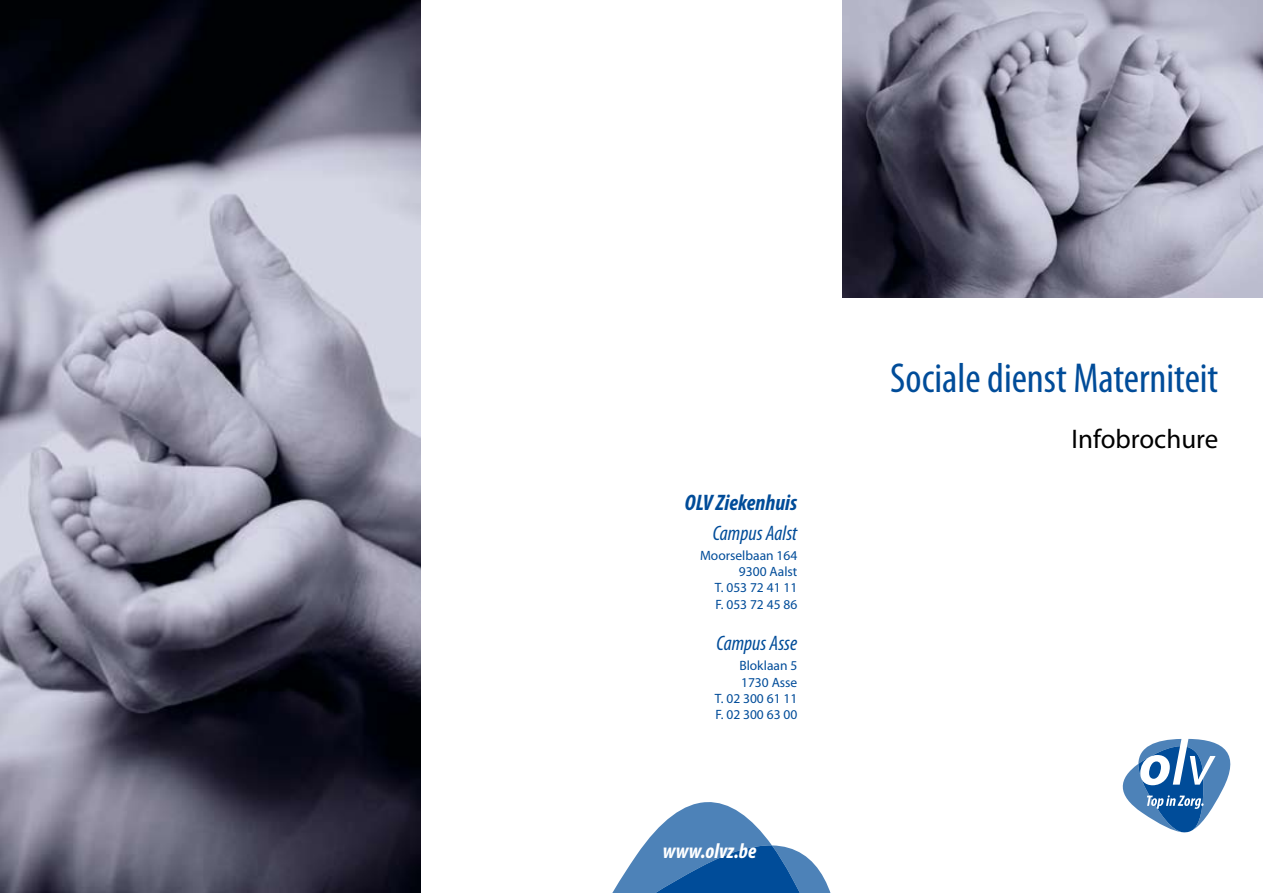
<style>
.page{position:relative;width:1263px;height:893px;background:#fff}
.page>*{position:absolute;margin:0;border:0;box-sizing:border-box;transform-origin:0 0}
.t1{font:condensed 42px "Myriad Pro";color:#004c99}
.t2{font:27px "Myriad Pro";color:#000}
.t3{font:italic 700 condensed 22.5px "Myriad Pro";color:#004c99}
.t4{font:italic 700 condensed 21.3px "Myriad Pro";letter-spacing:.005em;color:#fff}
.t5{font:italic condensed 21px "Myriad Pro";color:#004c99}
.t6{font:13.5px/16.2px "Myriad Pro";color:#004c99;text-align:right}
</style>
<div class="page">
<img style="left:0;top:0;width:421px;height:893px">
<svg style="left:1122px;top:739px;width:109px;height:93px"></svg>
<svg style="left:612px;top:802px;width:219px;height:91px"></svg>
<img style="left:842px;top:0;width:421px;height:297px">
<h3 class="t3" style="left:685px;top:489px;width:114px">OLV Ziekenhuis</h3>
<h3 class="t5" style="left:713px;top:520px;width:86px">Campus Aalst</h3>
<p class="t6" style="left:700px;top:547px;width:99px">Moorselbaan 164<br>9300 Aalst<br>T. 053 72 41 11<br>F. 053 72 45 86</p>
<h3 class="t5" style="left:717px;top:630px;width:82px">Campus Asse</h3>
<p class="t6" style="left:715px;top:658px;width:84px">Bloklaan 5<br>1730 Asse<br>T. 02 300 61 11<br>F. 02 300 63 00</p>
<h3 class="t4" style="left:663px;top:837px;width:95px">www.olvz.be</h3>
<h1 class="t1" style="left:890px;top:353px;width:330px">Sociale dienst Materniteit</h1>
<h2 class="t2" style="left:1071px;top:422px;width:148px">Infobrochure</h2>
</div>
